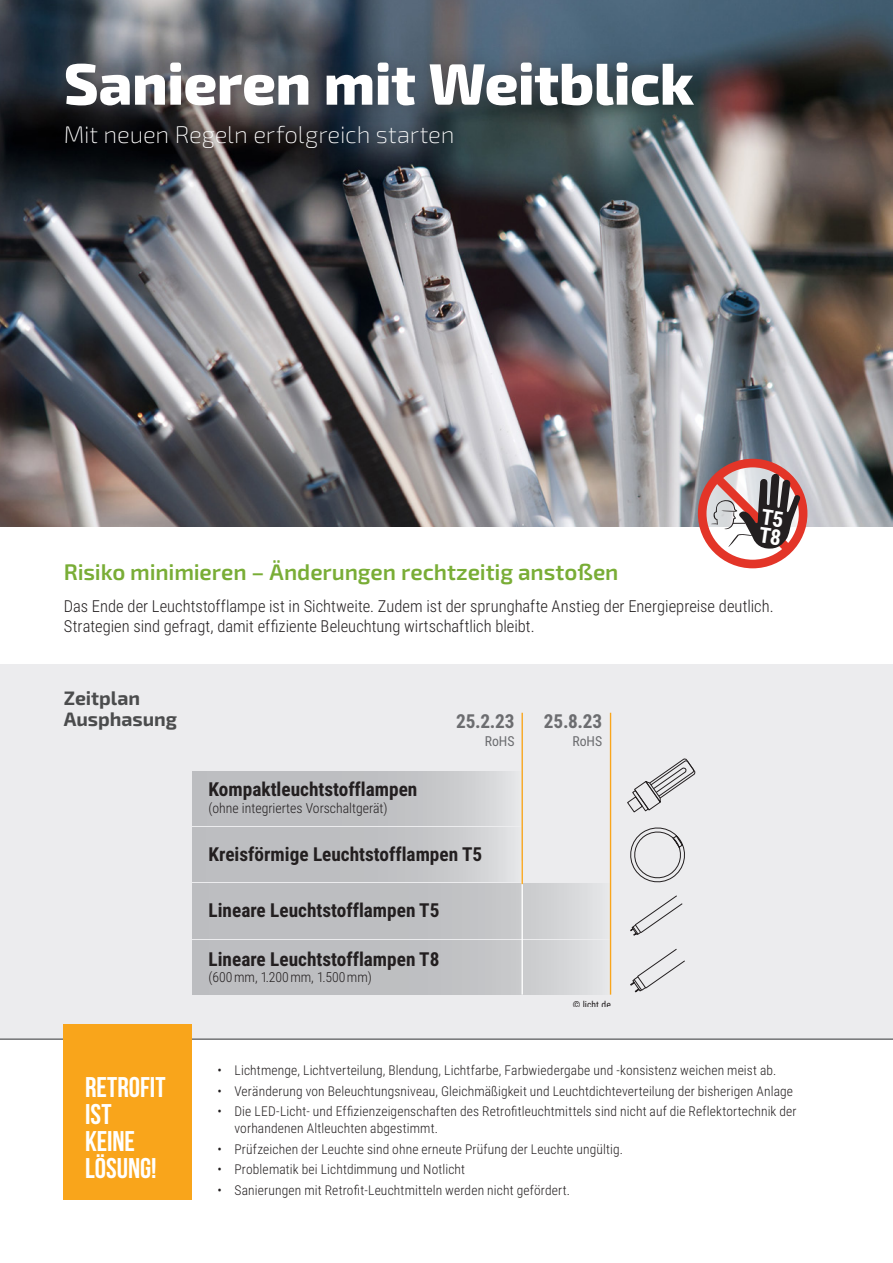
<style>
.page{position:relative;width:893px;height:1263px;background:#fff}
.page>*{position:absolute;margin:0;border:0;box-sizing:border-box;transform-origin:0 0}
.t1{font:800 58.5px "Exo 2";letter-spacing:-.01em;color:#fff}
.t2{font:700 28.5px/27px "Bebas Neue";color:#fff}
.t3{font:200 24px "Exo 2";letter-spacing:-.005em;color:#fff}
.t4{font:600 22.5px "Exo 2";letter-spacing:-.005em;color:#79ad36}
.t5{font:700 19.5px/21px "Exo 2";letter-spacing:-.005em;color:#4b4c4d}
.t6{font:700 19.2px "Roboto Condensed";color:#231f20}
.t7{font:700 19.2px "Roboto Condensed";color:#6c6d70}
.t8{font:300 16.5px/19.5px "Roboto Condensed";color:#231f20}
.t9{font:300 13.8px "Roboto Condensed";color:#231f20}
.t10{font:13.8px "Roboto Condensed";color:#6c6d70}
.t11{font:300 13.5px/16.5px "Roboto Condensed";letter-spacing:.01em;color:#231f20}
.t12{font:9.6px "Roboto Condensed";color:#231f20}
</style>
<div class="page">
<img style="left:0;top:0;width:893px;height:526px">
<div style="left:0;top:665px;width:893px;height:374px;background:#ececee"></div>
<div style="left:698px;top:459px;width:109px;height:109px;border:9px solid #e33528;border-radius:50%"></div>
<hr style="left:0;top:1039px;width:893px;height:1px;background:#6c6d70">
<div style="left:64px;top:1024px;width:128px;height:175px;background:#f9a51b"></div>
<div style="left:47px;top:44px;width:664px;height:81px;background:#231f20;opacity:.4"></div>
<div style="left:47px;top:107px;width:424px;height:59px;background:#231f20;opacity:.4"></div>
<svg style="left:192px;top:771px;width:319px;height:54px;background:#c2c3c6"></svg>
<svg style="left:192px;top:940px;width:419px;height:55px;background:#c3c4c7"></svg>
<svg style="left:192px;top:827px;width:319px;height:55px;background:#c2c3c6"></svg>
<svg style="left:192px;top:884px;width:418px;height:54px;background:#c3c4c7"></svg>
<hr style="left:521px;top:861px;width:2px;height:133px;background:#fff">
<hr style="left:521px;top:713px;width:2px;height:171px;background:#f9a51b">
<hr style="left:610px;top:713px;width:1px;height:281px;background:#f9a51b">
<svg style="left:630px;top:827px;width:55px;height:56px"></svg>
<svg style="left:630px;top:895px;width:53px;height:41px"></svg>
<svg style="left:630px;top:949px;width:55px;height:43px"></svg>
<svg style="left:627px;top:758px;width:68px;height:54px"></svg>
<svg style="left:705px;top:466px;width:96px;height:95px"></svg>
<h1 class="t1" style="left:64px;top:49px;width:632px">Sanieren mit Weitblick</h1>
<h3 class="t3" style="left:64px;top:121px;width:392px">Mit neuen Regeln erfolgreich starten</h3>
<h3 class="t4" style="left:64px;top:559px;width:556px">Risiko minimieren – Änderungen rechtzeitig anstoßen</h3>
<p class="t8" style="left:64px;top:596px;width:711px">Das Ende der Leuchtstofflampe ist in Sichtweite. Zudem ist der sprunghafte Anstieg der Energiepreise deutlich.<br>Strategien sind gefragt, damit effiziente Beleuchtung wirtschaftlich bleibt.</p>
<h3 class="t5" style="left:64px;top:688px;width:115px">Zeitplan<br>Ausphasung</h3>
<h2 class="t2" style="left:85px;top:1073px;width:82px">RETROFIT<br>IST<br>KEINE<br>LÖSUNG!</h2>
<h3 class="t6" style="left:209px;top:776px;width:210px">Kompaktleuchtstofflampen</h3>
<p class="t9" style="left:209px;top:798px;width:181px">(ohne integriertes Vorschaltgerät)</p>
<h3 class="t7" style="left:456px;top:708px;width:60px">25.2.23</h3>
<p class="t10" style="left:485px;top:732px;width:31px">RoHS</p>
<h3 class="t6" style="left:209px;top:840px;width:275px">Kreisförmige Leuchtstofflampen T5</h3>
<h3 class="t6" style="left:209px;top:897px;width:232px">Lineare Leuchtstofflampen T5</h3>
<h3 class="t6" style="left:209px;top:945px;width:232px">Lineare Leuchtstofflampen T8</h3>
<p class="t9" style="left:209px;top:967px;width:165px">(600mm, 1.200mm, 1.500mm)</p>
<h3 class="t7" style="left:544px;top:708px;width:60px">25.8.23</h3>
<p class="t10" style="left:572px;top:732px;width:31px">RoHS</p>
<p class="t12" style="left:573px;top:998px;width:39px">© licht.de</p>
<p class="t11" style="left:217px;top:1061px;width:560px">• Lichtmenge, Lichtverteilung, Blendung, Lichtfarbe, Farbwiedergabe und -konsistenz weichen meist ab.</p>
<p class="t11" style="left:217px;top:1082px;width:577px">• Veränderung von Beleuchtungsniveau, Gleichmäßigkeit und Leuchtdichteverteilung der bisherigen Anlage</p>
<p class="t11" style="left:234px;top:1103px;width:564px;text-indent:-17px">• Die LED-Licht- und Effizienzeigenschaften des Retrofitleuchtmittels sind nicht auf die Reflektortechnik der vorhandenen Altleuchten abgestimmt.</p>
<p class="t11" style="left:217px;top:1140px;width:407px">• Prüfzeichen der Leuchte sind ohne erneute Prüfung der Leuchte ungültig.</p>
<p class="t11" style="left:217px;top:1161px;width:249px">• Problematik bei Lichtdimmung und Notlicht</p>
<p class="t11" style="left:217px;top:1181px;width:354px">• Sanierungen mit Retrofit-Leuchtmitteln werden nicht gefördert.</p>
</div>
